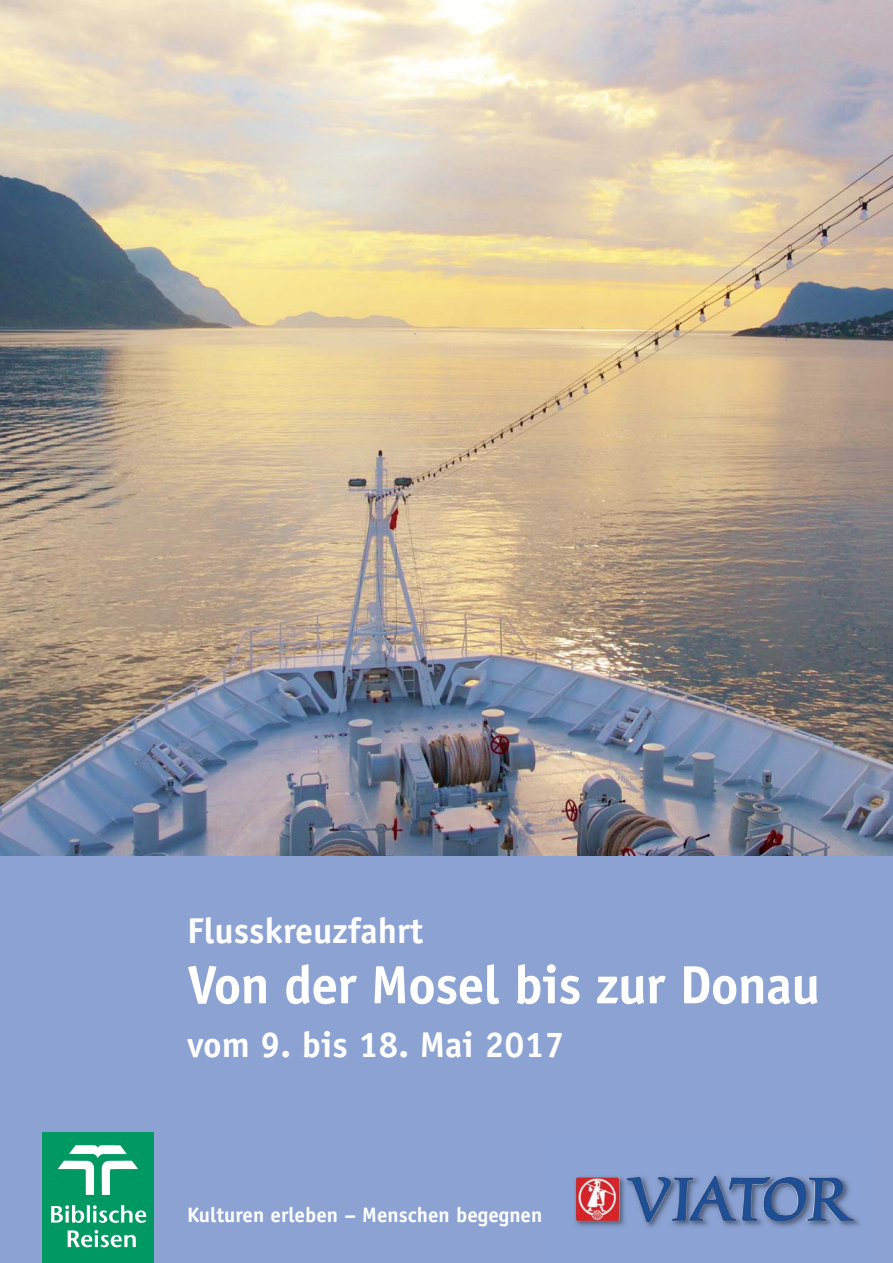
<style>
.page{position:relative;width:893px;height:1263px;background:#fff}
.page>*{position:absolute;margin:0;border:0;box-sizing:border-box;transform-origin:0 0}
.t1{font:700 54px "Officina Sans";letter-spacing:-.015em;color:#fff}
.t2{font:700 36px "Officina Sans";color:#fff}
.t3{font:700 21px "Officina Sans";color:#fff}
</style>
<div class="page">
<img style="left:0;top:0;width:892px;height:857px">
<div style="left:0;top:857px;width:892px;height:406px;background:#8ba2d3"></div>
<div style="left:42px;top:1133px;width:112px;height:130px;background:#009964"></div>
<img style="left:51px;top:1145px;width:96px;height:103px">
<img style="left:575px;top:1176px;width:285px;height:52px">
<img style="left:576px;top:1176px;width:144px;height:45px">
<p class="t2" style="left:187px;top:917px;width:237px">Flusskreuzfahrt</p>
<h1 class="t1" style="left:187px;top:964px;width:634px">Von der Mosel bis zur Donau</h1>
<p class="t2" style="left:187px;top:1031px;width:379px">vom 9. bis 18. Mai 2017</p>
<p class="t3" style="left:187px;top:1206px;width:356px">Kulturen erleben – Menschen begegnen</p>
</div>
